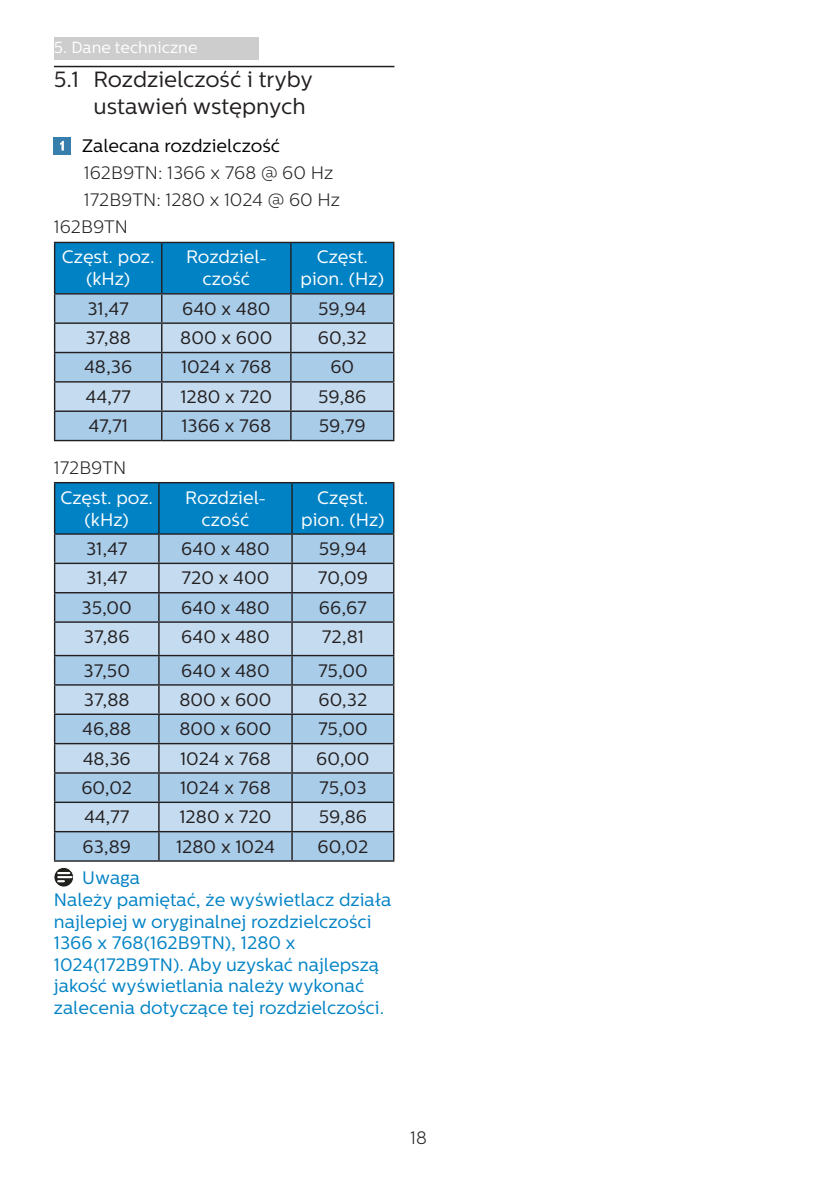
<style>
.page{position:relative;width:840px;height:1191px;background:#fff}
.page>*{position:absolute;margin:0;border:0;box-sizing:border-box;transform-origin:0 0}
.t1{font:22px/26.4px "Centrale Sans";color:#231f20}
.t2{font:18px "Centrale Sans";color:#231f20}
.Note_body{font:18px/21.6px "Centrale Sans";color:#0082c5}
.t3{font:18px/22px "Centrale Sans";color:#fff;text-align:center}
.Heading_4_blue{font:300 18px "Centrale Sans";color:#231f20}
.Heading_4{font:18px "Centrale Sans";color:#000}
.Heading_4_blue-2{font:18px "Centrale Sans";color:#0082c5}
.t4{font:16px "Centrale Sans";color:#fff}
</style>
<div class="page">
<div style="left:54px;top:37px;width:204px;height:23px;background:#cdcdcd"></div>
<hr style="left:54px;top:66px;width:340px;height:1px;background:#231f20">
<div style="left:54px;top:137px;width:17px;height:17px;background:#377eac"></div>
<svg style="left:60px;top:141px;width:4px;height:9px"></svg>
<svg style="left:54px;top:242px;width:340px;height:198px;background:#7eb2d4"></svg>
<hr style="left:54px;top:440px;width:108px;height:1px;background:#231f20">
<hr style="left:162px;top:440px;width:129px;height:1px;background:#231f20">
<hr style="left:291px;top:440px;width:103px;height:1px;background:#231f20">
<div style="left:55px;top:832px;width:338px;height:28px;background:#a9cce9"></div>
<svg style="left:55px;top:623px;width:338px;height:208px;background:#b5d0e7"></svg>
<svg style="left:54px;top:482px;width:340px;height:139px;background:#6babd2"></svg>
<hr style="left:54px;top:621px;width:105px;height:2px;background:#231f20">
<hr style="left:54px;top:623px;width:1px;height:32px;background:#231f20">
<hr style="left:159px;top:621px;width:133px;height:2px;background:#231f20">
<hr style="left:158px;top:623px;width:1px;height:32px;background:#231f20">
<hr style="left:292px;top:621px;width:102px;height:2px;background:#231f20">
<hr style="left:291px;top:623px;width:1px;height:32px;background:#231f20">
<hr style="left:393px;top:623px;width:1px;height:32px;background:#231f20">
<hr style="left:54px;top:655px;width:105px;height:1px;background:#231f20">
<hr style="left:159px;top:655px;width:133px;height:1px;background:#231f20">
<hr style="left:292px;top:655px;width:102px;height:1px;background:#231f20">
<hr style="left:54px;top:684px;width:105px;height:1px;background:#231f20">
<hr style="left:159px;top:684px;width:133px;height:1px;background:#231f20">
<hr style="left:292px;top:684px;width:102px;height:1px;background:#231f20">
<hr style="left:54px;top:713px;width:105px;height:2px;background:#231f20">
<hr style="left:159px;top:713px;width:133px;height:2px;background:#231f20">
<hr style="left:292px;top:713px;width:102px;height:2px;background:#231f20">
<hr style="left:54px;top:743px;width:105px;height:1px;background:#231f20">
<hr style="left:159px;top:743px;width:133px;height:1px;background:#231f20">
<hr style="left:292px;top:743px;width:102px;height:1px;background:#231f20">
<hr style="left:54px;top:772px;width:105px;height:1px;background:#231f20">
<hr style="left:159px;top:772px;width:133px;height:1px;background:#231f20">
<hr style="left:292px;top:772px;width:102px;height:1px;background:#231f20">
<hr style="left:54px;top:801px;width:105px;height:2px;background:#231f20">
<hr style="left:159px;top:801px;width:133px;height:2px;background:#231f20">
<hr style="left:292px;top:801px;width:102px;height:2px;background:#231f20">
<hr style="left:54px;top:831px;width:105px;height:1px;background:#231f20">
<svg style="left:54px;top:656px;width:1px;height:204px"></svg>
<hr style="left:159px;top:831px;width:133px;height:1px;background:#231f20">
<svg style="left:158px;top:656px;width:1px;height:204px"></svg>
<hr style="left:292px;top:831px;width:102px;height:1px;background:#231f20">
<svg style="left:291px;top:656px;width:1px;height:204px"></svg>
<svg style="left:393px;top:656px;width:1px;height:204px"></svg>
<hr style="left:54px;top:860px;width:105px;height:1px;background:#231f20">
<hr style="left:159px;top:860px;width:133px;height:1px;background:#231f20">
<hr style="left:292px;top:860px;width:102px;height:1px;background:#231f20">
<svg style="left:54px;top:867px;width:20px;height:20px"></svg>
<div style="left:54px;top:867px;width:20px;height:20px;border:1px solid #fff;border-radius:50%"></div>
<svg style="left:58px;top:872px;width:13px;height:10px"></svg>
<p class="t4" style="left:54px;top:38px;width:145px">5. Dane techniczne</p>
<p class="t1" style="left:94px;top:66px;width:221px;text-indent:-40px">5.1 Rozdzielczość i tryby ustawień wstępnych</p>
<p class="Heading_4" style="left:82px;top:135px;width:199px">Zalecana rozdzielczość</p>
<p class="Heading_4_blue" style="left:84px;top:162px;width:251px">162B9TN: 1366 x 768 @ 60 Hz</p>
<p class="Heading_4_blue" style="left:84px;top:190px;width:257px">172B9TN: 1280 x 1024 @ 60 Hz</p>
<p class="Heading_4_blue" style="left:54px;top:217px;width:76px">162B9TN</p>
<p class="t3" style="left:62px;top:246px;width:94px">Częst. poz. (kHz)</p>
<p class="t3" style="left:186px;top:246px;width:82px">Rozdziel&shy;czość</p>
<p class="t3" style="left:300px;top:246px;width:85px">Częst. pion. (Hz)</p>
<p class="t2" style="left:87px;top:298px;width:43px">31,47</p>
<p class="t2" style="left:182px;top:298px;width:90px">640 x 480</p>
<p class="t2" style="left:318px;top:298px;width:50px">59,94</p>
<p class="t2" style="left:85px;top:327px;width:47px">37,88</p>
<p class="t2" style="left:180px;top:327px;width:93px">800 x 600</p>
<p class="t2" style="left:318px;top:327px;width:50px">60,32</p>
<p class="t2" style="left:84px;top:357px;width:50px">48,36</p>
<p class="t2" style="left:181px;top:357px;width:92px">1024 x 768</p>
<p class="t2" style="left:330px;top:357px;width:25px">60</p>
<p class="t2" style="left:85px;top:386px;width:47px">44,77</p>
<p class="t2" style="left:180px;top:386px;width:93px">1280 x 720</p>
<p class="t2" style="left:318px;top:386px;width:50px">59,86</p>
<p class="t2" style="left:88px;top:415px;width:41px">47,71</p>
<p class="t2" style="left:181px;top:415px;width:91px">1366 x 768</p>
<p class="t2" style="left:319px;top:415px;width:48px">59,79</p>
<p class="Heading_4_blue" style="left:54px;top:457px;width:74px">172B9TN</p>
<p class="t3" style="left:60px;top:486px;width:94px">Częst. poz. (kHz)</p>
<p class="t3" style="left:185px;top:486px;width:82px">Rozdziel&shy;czość</p>
<p class="t3" style="left:301px;top:486px;width:85px">Częst. pion. (Hz)</p>
<p class="t2" style="left:86px;top:538px;width:43px">31,47</p>
<p class="t2" style="left:181px;top:538px;width:90px">640 x 480</p>
<p class="t2" style="left:318px;top:538px;width:50px">59,94</p>
<p class="t2" style="left:86px;top:567px;width:43px">31,47</p>
<p class="t2" style="left:181px;top:567px;width:89px">720 x 400</p>
<p class="t2" style="left:317px;top:567px;width:52px">70,09</p>
<p class="t2" style="left:82px;top:597px;width:52px">35,00</p>
<p class="t2" style="left:181px;top:597px;width:90px">640 x 480</p>
<p class="t2" style="left:319px;top:597px;width:49px">66,67</p>
<p class="t2" style="left:84px;top:626px;width:47px">37,86</p>
<p class="t2" style="left:181px;top:626px;width:90px">640 x 480</p>
<p class="t2" style="left:322px;top:626px;width:43px">72,81</p>
<p class="t2" style="left:83px;top:660px;width:48px">37,50</p>
<p class="t2" style="left:181px;top:660px;width:90px">640 x 480</p>
<p class="t2" style="left:318px;top:660px;width:51px">75,00</p>
<p class="t2" style="left:84px;top:689px;width:47px">37,88</p>
<p class="t2" style="left:179px;top:689px;width:93px">800 x 600</p>
<p class="t2" style="left:318px;top:689px;width:50px">60,32</p>
<p class="t2" style="left:82px;top:718px;width:51px">46,88</p>
<p class="t2" style="left:179px;top:718px;width:93px">800 x 600</p>
<p class="t2" style="left:318px;top:718px;width:51px">75,00</p>
<p class="t2" style="left:83px;top:748px;width:50px">48,36</p>
<p class="t2" style="left:180px;top:748px;width:92px">1024 x 768</p>
<p class="t2" style="left:316px;top:748px;width:55px">60,00</p>
<p class="t2" style="left:81px;top:777px;width:52px">60,02</p>
<p class="t2" style="left:180px;top:777px;width:92px">1024 x 768</p>
<p class="t2" style="left:319px;top:777px;width:49px">75,03</p>
<p class="t2" style="left:84px;top:806px;width:47px">44,77</p>
<p class="t2" style="left:179px;top:806px;width:93px">1280 x 720</p>
<p class="t2" style="left:318px;top:806px;width:50px">59,86</p>
<p class="t2" style="left:82px;top:836px;width:50px">63,89</p>
<p class="t2" style="left:176px;top:836px;width:100px">1280 x 1024</p>
<p class="t2" style="left:317px;top:836px;width:52px">60,02</p>
<p class="Heading_4_blue-2" style="left:82px;top:867px;width:59px">Uwaga</p>
<p class="Note_body" style="left:54px;top:889px;width:339px">Należy pamiętać, że wyświetlacz działa najlepiej w oryginalnej rozdzielczości 1366 x 768(162B9TN), 1280 x 1024(172B9TN). Aby uzyskać najlepszą jakość wyświetlania należy wykonać zalecenia dotyczące tej rozdzielczości.</p>
<p class="Heading_4_blue" style="left:410px;top:1127px;width:18px">18</p>
</div>
